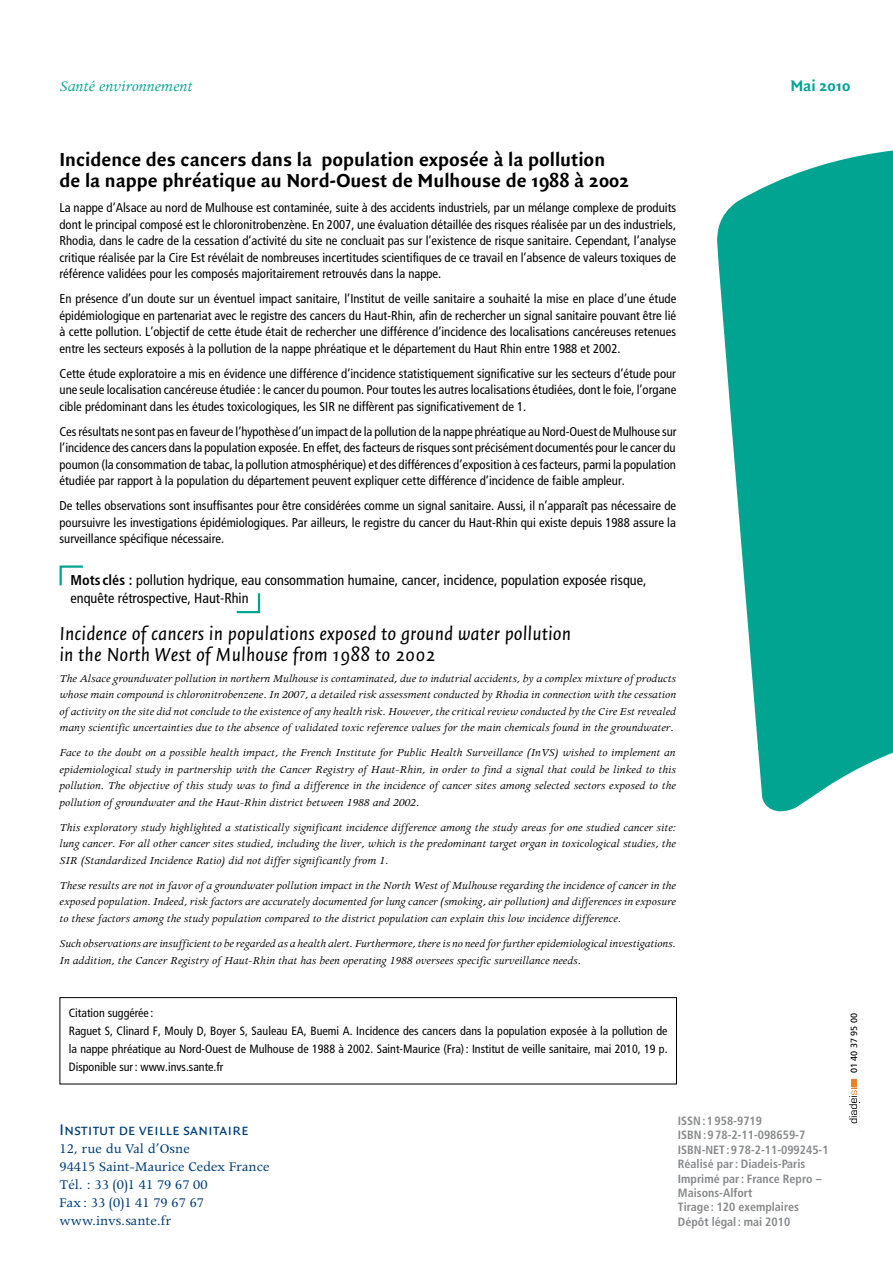
<style>
.page{position:relative;width:893px;height:1263px;background:#fff}
.page>*{position:absolute;margin:0;border:0;box-sizing:border-box;transform-origin:0 0}
.t1{font:700 20.25px/21px "Quadraat Sans";color:#000}
.t2{font:italic 20.25px/21px "Quadraat Sans";color:#000}
.t3{font:16.5px "Quadraat Sans Caps";color:#003e77}
.t4{font:italic 16.5px "Apollo";color:#00a491}
.t5{font:700 16.5px "Quadraat Sans";color:#00a491}
.t6{font:15px/18px "Apollo";color:#003e77}
.t7{font:condensed 14.25px/18px "Frutiger LT Std";color:#000}
.t8{font:condensed 12.75px/16.5px "Frutiger LT Std";color:#000;text-align:justify}
.t9{font:italic 12px/16.5px "Apollo";color:#000;text-align:justify}
.t10{font:condensed 12px/18px "Frutiger LT Std";color:#000}
.t11{font:700 condensed 12px/14.4px "Frutiger LT Std";color:#87888a}
.t12{font:9px "Frutiger LT Std";color:#000}
.s1{font-weight:700}
</style>
<div class="page">
<svg style="left:717px;top:150px;width:175px;height:661px;fill:#00a491"></svg>
<svg style="left:849px;top:1079px;width:8px;height:44px"></svg>
<svg style="left:892px;top:150px;width:1px;height:603px"></svg>
<div style="left:60px;top:997px;width:617px;height:87px;border:1px solid #000"></div>
<svg style="left:59px;top:565px;width:24px;height:21px"></svg>
<svg style="left:236px;top:593px;width:25px;height:21px"></svg>
<p class="t4" style="left:60px;top:77px;width:135px">Santé environnement</p>
<p class="t5" style="left:790px;top:76px;width:62px">Mai 2010</p>
<h1 class="t1" style="left:60px;top:149px;width:571px">Incidence des cancers dans la population exposée à la pollution de la nappe phréatique au Nord-Ouest de Mulhouse de 1988 à 2002</h1>
<p class="t8" style="left:60px;top:200px;width:618px">La nappe d’Alsace au nord de Mulhouse est contaminée, suite à des accidents industriels, par un mélange complexe de produits dont le principal composé est le chloronitrobenzène. En 2007, une évaluation détaillée des risques réalisée par un des industriels, Rhodia, dans le cadre de la cessation d’activité du site ne concluait pas sur l’existence de risque sanitaire. Cependant, l’analyse critique réalisée par la Cire Est révélait de nombreuses incertitudes scientifiques de ce travail en l’absence de valeurs toxiques de référence validées pour les composés majoritairement retrouvés dans la nappe.</p>
<p class="t8" style="left:60px;top:291px;width:618px">En présence d’un doute sur un éventuel impact sanitaire, l’Institut de veille sanitaire a souhaité la mise en place d’une étude épidémiologique en partenariat avec le registre des cancers du Haut-Rhin, afin de rechercher un signal sanitaire pouvant être lié à cette pollution. L’objectif de cette étude était de rechercher une différence d’incidence des localisations cancéreuses retenues entre les secteurs exposés à la pollution de la nappe phréatique et le département du Haut Rhin entre 1988 et 2002.</p>
<p class="t8" style="left:60px;top:365px;width:618px">Cette étude exploratoire a mis en évidence une différence d’incidence statistiquement significative sur les secteurs d’étude pour une seule localisation cancéreuse étudiée : le cancer du poumon. Pour toutes les autres localisations étudiées, dont le foie, l’organe cible prédominant dans les études toxicologiques, les SIR ne diffèrent pas significativement de 1.</p>
<p class="t8" style="left:60px;top:423px;width:618px">Ces résultats ne sont pas en faveur de l’hypothèse d’un impact de la pollution de la nappe phréatique au Nord-Ouest de Mulhouse sur l’incidence des cancers dans la population exposée. En effet, des facteurs de risques sont précisément documentés pour le cancer du poumon (la consommation de tabac, la pollution atmosphérique) et des différences d’exposition à ces facteurs, parmi la population étudiée par rapport à la population du département peuvent expliquer cette différence d’incidence de faible ampleur.</p>
<p class="t8" style="left:60px;top:498px;width:618px">De telles observations sont insuffisantes pour être considérées comme un signal sanitaire. Aussi, il n’apparaît pas nécessaire de poursuivre les investigations épidémiologiques. Par ailleurs, le registre du cancer du Haut-Rhin qui existe depuis 1988 assure la surveillance spécifique nécessaire.</p>
<p class="t7" style="left:71px;top:571px;width:577px"><span class="s1">Mots clés :</span> pollution hydrique, eau consommation humaine, cancer, incidence, population exposée risque, enquête rétrospective, Haut-Rhin</p>
<h1 class="t2" style="left:60px;top:624px;width:513px">Incidence of cancers in populations exposed to ground water pollution in the North West of Mulhouse from 1988 to 2002</h1>
<p class="t9" style="left:60px;top:670px;width:618px">The Alsace groundwater pollution in northern Mulhouse is contaminated, due to indutrial accidents, by a complex mixture of products whose main compound is chloronitrobenzene. In 2007, a detailed risk assessment conducted by Rhodia in connection with the cessation of activity on the site did not conclude to the existence of any health risk. However, the critical review conducted by the Cire Est revealed many scientific uncertainties due to the absence of validated toxic reference values for the main chemicals found in the groundwater.</p>
<p class="t9" style="left:60px;top:745px;width:618px">Face to the doubt on a possible health impact, the French Institute for Public Health Surveillance (InVS) wished to implement an epidemiological study in partnership with the Cancer Registry of Haut-Rhin, in order to find a signal that could be linked to this pollution. The objective of this study was to find a difference in the incidence of cancer sites among selected sectors exposed to the pollution of groundwater and the Haut-Rhin district between 1988 and 2002.</p>
<p class="t9" style="left:60px;top:819px;width:618px">This exploratory study highlighted a statistically significant incidence difference among the study areas for one studied cancer site: lung cancer. For all other cancer sites studied, including the liver, which is the predominant target organ in toxicological studies, the SIR (Standardized Incidence Ratio) did not differ significantly from 1.</p>
<p class="t9" style="left:60px;top:877px;width:618px">These results are not in favor of a groundwater pollution impact in the North West of Mulhouse regarding the incidence of cancer in the exposed population. Indeed, risk factors are accurately documented for lung cancer (smoking, air pollution) and differences in exposure to these factors among the study population compared to the district population can explain this low incidence difference.</p>
<p class="t9" style="left:60px;top:935px;width:618px">Such observations are insufficient to be regarded as a health alert. Furthermore, there is no need for further epidemiological investigations.<br>In addition, the Cancer Registry of Haut-Rhin that has been operating 1988 oversees specific surveillance needs.</p>
<p class="t10" style="left:69px;top:1004px;width:600px">Citation suggérée :<br>Raguet S, Clinard F, Mouly D, Boyer S, Sauleau EA, Buemi A. Incidence des cancers dans la population exposée à la pollution de la nappe phréatique au Nord-Ouest de Mulhouse de 1988 à 2002. Saint-Maurice (Fra): Institut de veille sanitaire, mai 2010, 19 p.<br>Disponible sur : www.invs.sante.fr</p>
<p class="t3" style="left:60px;top:1120px;width:191px">Institut de veille sanitaire</p>
<p class="t6" style="left:60px;top:1140px;width:212px">12, rue du Val d’Osne<br>94415 Saint-Maurice Cedex France<br>Tél. : 33 (0)1 41 79 67 00<br>Fax : 33 (0)1 41 79 67 67 www.invs.sante.fr</p>
<p class="t11" style="left:678px;top:1113px;width:152px">ISSN : 1 958-9719<br>ISBN : 9 78-2-11-098659-7<br>ISBN-NET : 9 78-2-11-099245-1<br>Réalisé par : Diadeis-Paris<br>Imprimé par : France Repro –<br>Maisons-Alfort<br>Tirage : 120 exemplaires<br>Dépôt légal : mai 2010</p>
<p class="t12" style="left:849px;top:1073px;width:62px;rotate:-90deg">01 40 37 95 00</p>
</div>
